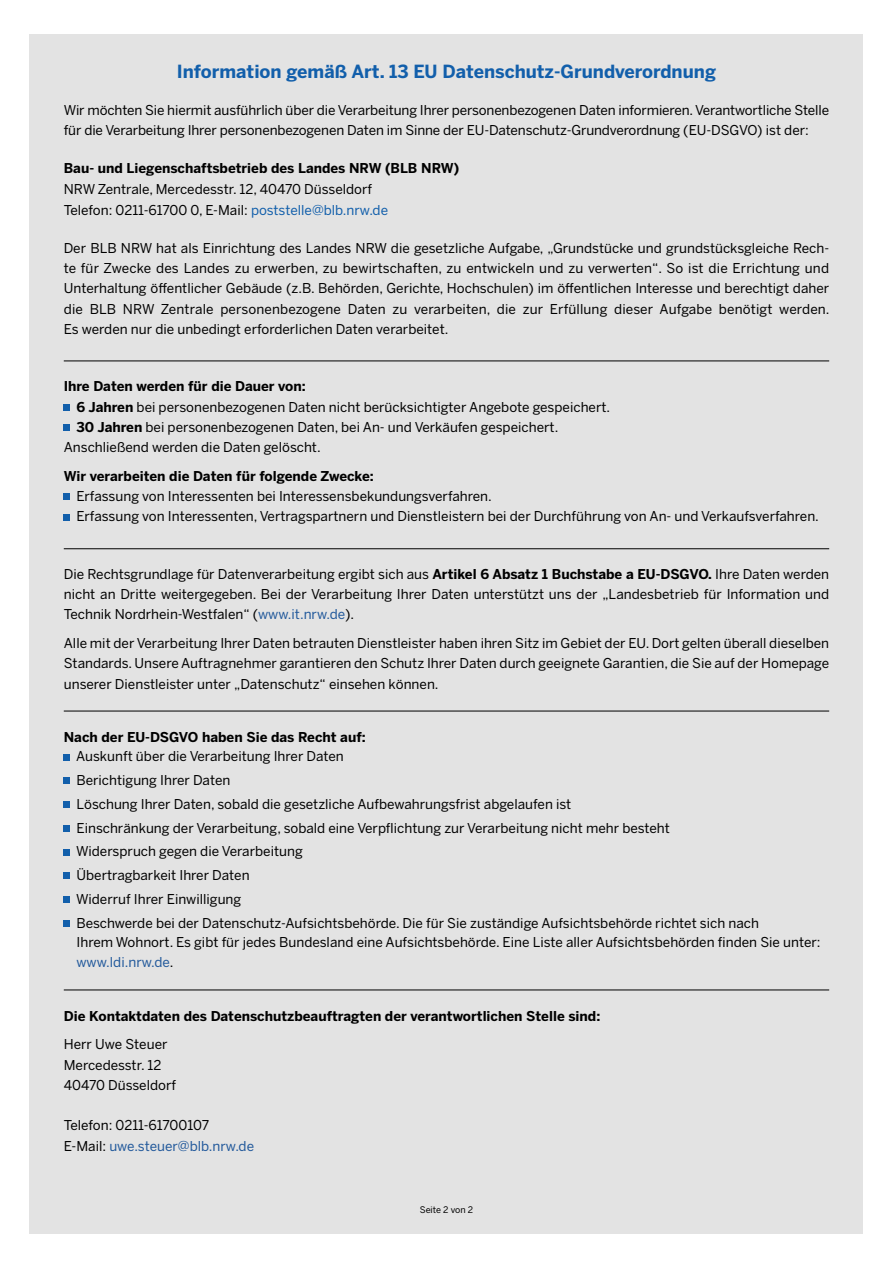
<style>
.page{position:relative;width:893px;height:1263px;background:#fff}
.page>*{position:absolute;margin:0;border:0;box-sizing:border-box;transform-origin:0 0}
.t1{font:700 18px "Benton Sans";color:#125fab}
.t2{font:13.5px/20.2px "Benton Sans";color:#000}
.t3{font:700 13.5px "Benton Sans";color:#000}
.t4{font:9px "Benton Sans";letter-spacing:-.005em;color:#000}
.s1{color:#125fab}
.s2{font-weight:700}
.s3{color:#22599b}
</style>
<div class="page">
<div style="left:30px;top:34px;width:833px;height:1199px;background:#e3e3e3"></div>
<svg style="left:64px;top:404px;width:6px;height:6px"></svg>
<div style="left:64px;top:424px;width:6px;height:7px;background:#125fab"></div>
<svg style="left:64px;top:494px;width:6px;height:6px"></svg>
<svg style="left:64px;top:514px;width:6px;height:6px"></svg>
<svg style="left:64px;top:754px;width:6px;height:6px"></svg>
<svg style="left:64px;top:778px;width:6px;height:6px"></svg>
<div style="left:64px;top:801px;width:6px;height:7px;background:#125fab"></div>
<svg style="left:64px;top:825px;width:6px;height:6px"></svg>
<svg style="left:64px;top:849px;width:6px;height:6px"></svg>
<svg style="left:64px;top:873px;width:6px;height:6px"></svg>
<div style="left:64px;top:896px;width:6px;height:7px;background:#125fab"></div>
<svg style="left:64px;top:920px;width:6px;height:6px"></svg>
<hr style="left:64px;top:361px;width:765px;height:1px;background:#000">
<hr style="left:64px;top:548px;width:765px;height:1px;background:#000">
<hr style="left:64px;top:711px;width:765px;height:1px;background:#000">
<hr style="left:64px;top:990px;width:765px;height:1px;background:#000">
<h1 class="t1" style="left:177px;top:61px;width:541px">Information gemäß Art. 13 EU Datenschutz-Grundverordnung</h1>
<p class="t2" style="left:64px;top:100px;width:767px">Wir möchten Sie hiermit ausführlich über die Verarbeitung Ihrer personenbezogenen Daten informieren. Verantwortliche Stelle für die Verarbeitung Ihrer personenbezogenen Daten im Sinne der EU-Datenschutz-Grundverordnung (EU-DSGVO) ist der:</p>
<p class="t3" style="left:64px;top:160px;width:397px">Bau- und Liegenschaftsbetrieb des Landes NRW (BLB NRW)</p>
<p class="t2" style="left:64px;top:179px;width:326px;line-height:21px">NRW Zentrale, Mercedesstr. 12, 40470 Düsseldorf<br>Telefon: 0211-61700 0, E-Mail: <span class="s1">poststelle@blb.nrw.de</span></p>
<p class="t2" style="left:64px;top:238px;width:767px;text-align:justify">Der BLB NRW hat als Einrichtung des Landes NRW die gesetzliche Aufgabe, „Grundstücke und grundstücksgleiche Rech&shy;te für Zwecke des Landes zu erwerben, zu bewirtschaften, zu entwickeln und zu verwerten“. So ist die Errichtung und Unterhaltung öffentlicher Gebäude (z.B. Behörden, Gerichte, Hochschulen) im öffentlichen Interesse und berechtigt daher die BLB NRW Zentrale personenbezogene Daten zu verarbeiten, die zur Erfüllung dieser Aufgabe benötigt werden.<br>Es werden nur die unbedingt erforderlichen Daten verarbeitet.</p>
<p class="t3" style="left:64px;top:378px;width:243px">Ihre Daten werden für die Dauer von:</p>
<p class="t2" style="left:76px;top:396px;width:535px"><span class="s2">6 Jahren</span> bei personenbezogenen Daten nicht berücksichtigter Angebote gespeichert.</p>
<p class="t2" style="left:76px;top:417px;width:483px"><span class="s2">30 Jahren</span> bei personenbezogenen Daten, bei An- und Verkäufen gespeichert.</p>
<p class="t2" style="left:64px;top:437px;width:258px">Anschließend werden die Daten gelöscht.</p>
<p class="t3" style="left:64px;top:468px;width:312px">Wir verarbeiten die Daten für folgende Zwecke:</p>
<p class="t2" style="left:76px;top:486px;width:744px">Erfassung von Interessenten bei Interessensbekundungsverfahren.<br>Erfassung von Interessenten, Vertragspartnern und Dienstleistern bei der Durchführung von An- und Verkaufsverfahren.</p>
<p class="t2" style="left:64px;top:564px;width:767px;text-align:justify">Die Rechtsgrundlage für Datenverarbeitung ergibt sich aus <span class="s2">Artikel 6 Absatz 1 Buchstabe a EU-DSGVO.</span> Ihre Daten werden nicht an Dritte weitergegeben. Bei der Verarbeitung Ihrer Daten unterstützt uns der „Landesbetrieb für Information und Technik Nordrhein-Westfalen“ (<span class="s3">www.it.nrw.de</span>).</p>
<p class="t2" style="left:64px;top:633px;width:767px;text-align:justify">Alle mit der Verarbeitung Ihrer Daten betrauten Dienstleister haben ihren Sitz im Gebiet der EU. Dort gelten überall dieselben Standards. Unsere Auftragnehmer garantieren den Schutz Ihrer Daten durch geeignete Garantien, die Sie auf der Homepage unserer Dienstleister unter „Datenschutz“ einsehen können.</p>
<p class="t3" style="left:64px;top:729px;width:303px">Nach der EU-DSGVO haben Sie das Recht auf:</p>
<p class="t2" style="left:76px;top:744px;width:685px;line-height:23.7px">Auskunft über die Verarbeitung Ihrer Daten<br>Berichtigung Ihrer Daten<br>Löschung Ihrer Daten, sobald die gesetzliche Aufbewahrungsfrist abgelaufen ist<br>Einschränkung der Verarbeitung, sobald eine Verpflichtung zur Verarbeitung nicht mehr besteht<br>Widerspruch gegen die Verarbeitung<br>Übertragbarkeit Ihrer Daten<br>Widerruf Ihrer Einwilligung<br>Beschwerde bei der Datenschutz-Aufsichtsbehörde. Die für Sie zuständige Aufsichtsbehörde richtet sich nach</p>
<p class="t2" style="left:76px;top:932px;width:746px">Ihrem Wohnort. Es gibt für jedes Bundesland eine Aufsichtsbehörde. Eine Liste aller Aufsichtsbehörden finden Sie unter: <span class="s3">www.ldi.nrw.de</span>.</p>
<p class="t3" style="left:64px;top:1008px;width:538px">Die Kontaktdaten des Datenschutzbeauftragten der verantwortlichen Stelle sind:</p>
<p class="t2" style="left:64px;top:1034px;width:114px">Herr Uwe Steuer<br>Mercedesstr. 12<br>40470 Düsseldorf</p>
<p class="t2" style="left:64px;top:1115px;width:192px">Telefon: 0211-61700107<br>E-Mail: <span class="s3">uwe.steuer@blb.nrw.de</span></p>
<p class="t4" style="left:420px;top:1204px;width:55px">Seite 2 von 2</p>
</div>
